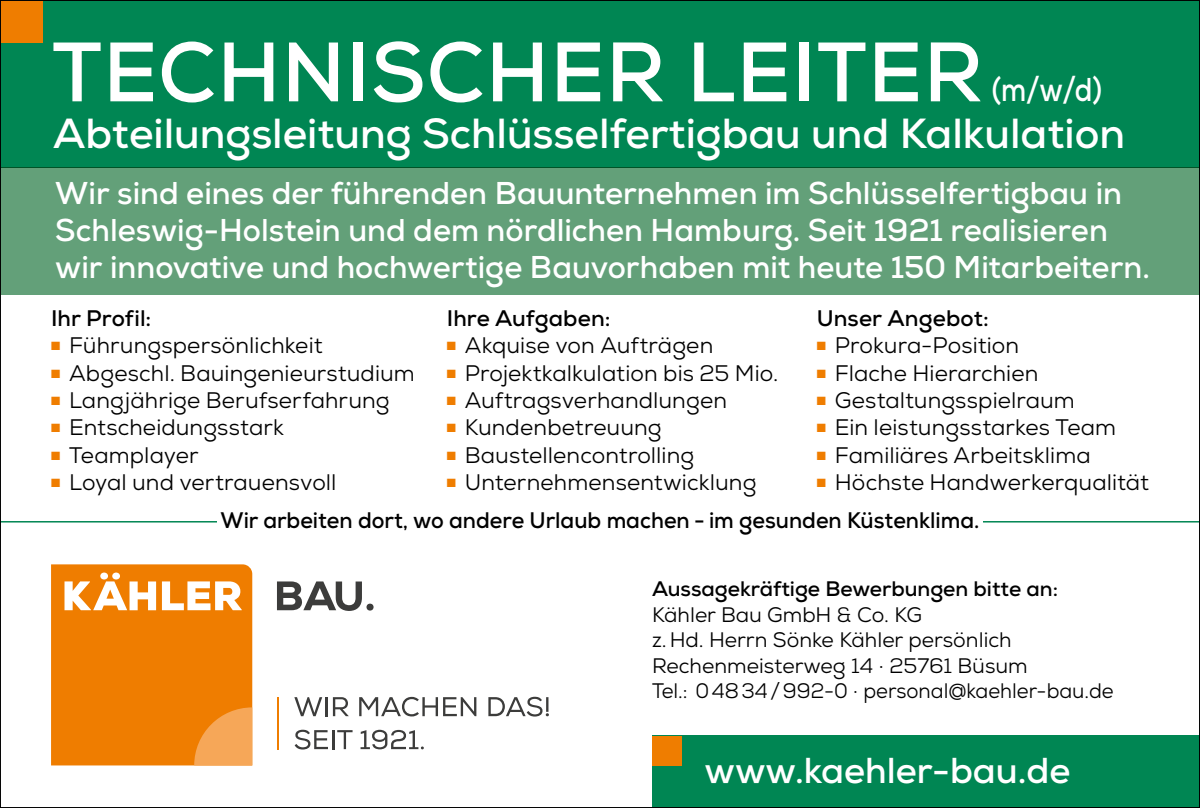
<style>
.page{position:relative;width:1200px;height:808px;background:#fff}
.page>*{position:absolute;margin:0;border:0;box-sizing:border-box;transform-origin:0 0}
.t1{font:700 84px "Nexa";letter-spacing:.015em;color:#fff}
.t2{font:700 42px "Nexa";color:#fff}
.t3{font:700 36px "Nexa";color:#fff}
.t4{font:700 33px "Nexa";color:#fff;scale:.84 1}
.t5{font:700 31.5px/37.2px "Nexa";color:#fff}
.t6{font:22.5px "Nexa";letter-spacing:.005em;color:#000}
.t7{font:700 22.5px "Nexa";color:#000;scale:.96 1}
.t8{font:700 22.5px "Nexa";color:#000}
.t9{font:21px/25.5px "Nexa";color:#000}
.t10{font:700 21px "Nexa";color:#000}
.s1{color:#ef7d00}
</style>
<div class="page">
<div style="left:652px;top:736px;width:547px;height:72px;background:#008653"></div>
<hr style="left:0;top:521px;width:1199px;height:1px;background:#008653">
<div style="left:217px;top:515px;width:765px;height:13px;background:#fff"></div>
<div style="left:0;top:168px;width:1199px;height:127px;background:#63a079"></div>
<div style="left:0;top:0;width:1199px;height:168px;background:#008653"></div>
<div style="left:0;top:0;width:43px;height:43px;background:#ef7d00"></div>
<hr style="left:277px;top:697px;width:2px;height:52px;background:#ef7d00">
<svg style="left:277px;top:581px;width:96px;height:30px"></svg>
<div style="left:51px;top:564px;width:201px;height:201px;background:#ef7d00"></div>
<svg style="left:194px;top:707px;width:58px;height:58px;background:#f49d44"></svg>
<svg style="left:64px;top:572px;width:92px;height:38px"></svg>
<svg style="left:162px;top:581px;width:80px;height:29px"></svg>
<svg style="left:294px;top:697px;width:28px;height:19px"></svg>
<hr style="left:325px;top:697px;width:3px;height:19px;background:#3c3c3b">
<svg style="left:333px;top:697px;width:16px;height:19px"></svg>
<svg style="left:359px;top:697px;width:117px;height:19px"></svg>
<svg style="left:488px;top:697px;width:60px;height:20px"></svg>
<svg style="left:294px;top:730px;width:58px;height:19px"></svg>
<svg style="left:360px;top:730px;width:63px;height:20px"></svg>
<div style="left:652px;top:736px;width:29px;height:29px;background:#ef7d00"></div>
<h1 class="t1" style="left:52px;top:18px;width:932px">TECHNISCHER LEITER</h1>
<h3 class="t4" style="left:991px;top:69px;width:133px">(m/w/d)</h3>
<h2 class="t2" style="left:53px;top:106px;width:1073px">Abteilungsleitung Schlüsselfertigbau und Kalkulation</h2>
<h3 class="t5" style="left:55px;top:174px;width:1095px">Wir sind eines der führenden Bauunternehmen im Schlüsselfertigbau in<br>Schleswig-Holstein und dem nördlichen Hamburg. Seit 1921 realisieren wir innovative und hochwertige Bauvorhaben mit heute 150 Mitarbeitern.</h3>
<p class="t8" style="left:51px;top:304px;width:102px">Ihr Profil:</p>
<p class="t6" style="left:51px;top:331px;width:273px"><span class="s1">■</span> Führungspersönlichkeit</p>
<p class="t6" style="left:51px;top:359px;width:365px"><span class="s1">■</span> Abgeschl. Bauingenieurstudium</p>
<p class="t6" style="left:51px;top:386px;width:340px"><span class="s1">■</span> Langjährige Berufserfahrung</p>
<p class="t6" style="left:51px;top:413px;width:234px"><span class="s1">■</span> Entscheidungsstark</p>
<p class="t6" style="left:51px;top:441px;width:149px"><span class="s1">■</span> Teamplayer</p>
<p class="t6" style="left:51px;top:468px;width:287px"><span class="s1">■</span> Loyal und vertrauensvoll</p>
<p class="t8" style="left:446px;top:304px;width:165px">Ihre Aufgaben:</p>
<p class="t6" style="left:446px;top:331px;width:268px"><span class="s1">■</span> Akquise von Aufträgen</p>
<p class="t6" style="left:446px;top:359px;width:333px"><span class="s1">■</span> Projektkalkulation bis 25 Mio.</p>
<p class="t6" style="left:446px;top:386px;width:282px"><span class="s1">■</span> Auftragsverhandlungen</p>
<p class="t6" style="left:446px;top:413px;width:216px"><span class="s1">■</span> Kundenbetreuung</p>
<p class="t6" style="left:446px;top:441px;width:249px"><span class="s1">■</span> Baustellencontrolling</p>
<p class="t6" style="left:446px;top:468px;width:311px"><span class="s1">■</span> Unternehmensentwicklung</p>
<p class="t8" style="left:816px;top:304px;width:174px">Unser Angebot:</p>
<p class="t6" style="left:816px;top:331px;width:204px"><span class="s1">■</span> Prokura-Position</p>
<p class="t6" style="left:816px;top:359px;width:223px"><span class="s1">■</span> Flache Hierarchien</p>
<p class="t6" style="left:816px;top:386px;width:259px"><span class="s1">■</span> Gestaltungsspielraum</p>
<p class="t6" style="left:816px;top:413px;width:301px"><span class="s1">■</span> Ein leistungsstarkes Team</p>
<p class="t6" style="left:816px;top:441px;width:275px"><span class="s1">■</span> Familiäres Arbeitsklima</p>
<p class="t6" style="left:816px;top:468px;width:333px"><span class="s1">■</span> Höchste Handwerkerqualität</p>
<p class="t7" style="left:220px;top:506px;width:792px">Wir arbeiten dort, wo andere Urlaub machen - im gesunden Küstenklima.</p>
<p class="t10" style="left:652px;top:575px;width:407px">Aussagekräftige Bewerbungen bitte an:</p>
<p class="t9" style="left:652px;top:602px;width:463px">Kähler Bau GmbH &amp; Co. KG<br>z. Hd. Herrn Sönke Kähler persönlich Rechenmeisterweg 14 · 25761 Büsum<br>Tel.: 04834/992-0 · personal@kaehler-bau.de</p>
<h3 class="t3" style="left:704px;top:748px;width:367px">www.kaehler-bau.de</h3>
</div>
